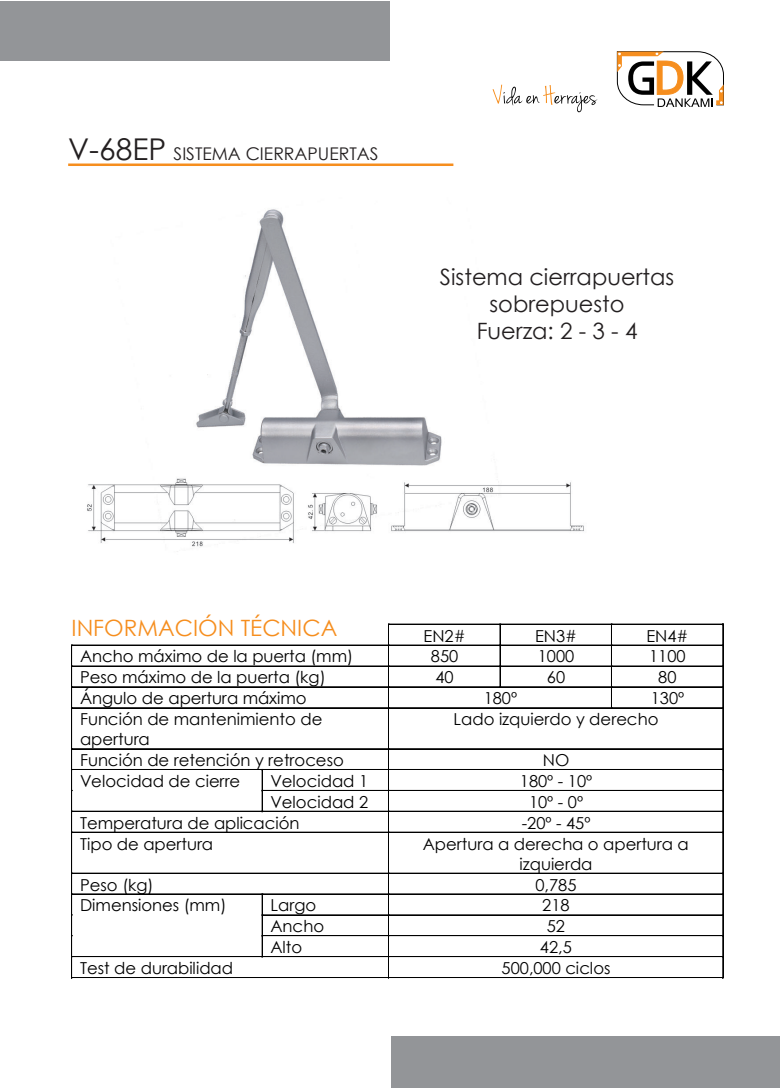
<style>
.page{position:relative;width:780px;height:1088px;background:#fff}
.page>*{position:absolute;margin:0;border:0;box-sizing:border-box;transform-origin:0 0}
.t1{font:22.5px/27px "Century Gothic";color:#231f20;text-align:center}
.t2{font:22.5px "Century Gothic";color:#f68e1e}
.t3{font:17.5px "Century Gothic";color:#231f20}
.t4{font:16.5px/20px "Century Gothic";color:#000}
.s1{font-size:30px}
</style>
<div class="page">
<img style="left:71px;top:51px;width:547px;height:874px">
<svg style="left:492px;top:85px;width:105px;height:27px"></svg>
<svg style="left:617px;top:51px;width:106px;height:56px"></svg>
<hr style="left:68px;top:163px;width:385px;height:3px;background:#f68e1e">
<div style="left:0;top:1px;width:390px;height:60px;background:#939598"></div>
<div style="left:390px;top:1036px;width:390px;height:52px;background:#939598"></div>
<hr style="left:389px;top:624px;width:111px;height:1px;background:#000">
<hr style="left:500px;top:624px;width:111px;height:1px;background:#000">
<hr style="left:612px;top:624px;width:110px;height:1px;background:#000">
<hr style="left:72px;top:645px;width:316px;height:1px;background:#000">
<hr style="left:389px;top:645px;width:111px;height:1px;background:#000">
<hr style="left:500px;top:645px;width:111px;height:1px;background:#000">
<hr style="left:612px;top:645px;width:110px;height:1px;background:#000">
<hr style="left:72px;top:666px;width:316px;height:1px;background:#000">
<hr style="left:389px;top:666px;width:111px;height:1px;background:#000">
<hr style="left:500px;top:666px;width:111px;height:1px;background:#000">
<hr style="left:612px;top:666px;width:110px;height:1px;background:#000">
<hr style="left:72px;top:687px;width:316px;height:1px;background:#000">
<hr style="left:72px;top:686px;width:316px;height:1px;background:#000">
<hr style="left:389px;top:687px;width:111px;height:1px;background:#000">
<hr style="left:389px;top:686px;width:111px;height:1px;background:#000">
<svg style="left:499px;top:625px;width:2px;height:62px"></svg>
<hr style="left:500px;top:687px;width:111px;height:1px;background:#000">
<hr style="left:500px;top:686px;width:111px;height:1px;background:#000">
<hr style="left:612px;top:687px;width:110px;height:1px;background:#000">
<hr style="left:612px;top:686px;width:110px;height:1px;background:#000">
<svg style="left:71px;top:645px;width:2px;height:63px"></svg>
<hr style="left:72px;top:708px;width:316px;height:1px;background:#000">
<hr style="left:72px;top:707px;width:316px;height:1px;background:#000">
<svg style="left:388px;top:624px;width:1px;height:84px"></svg>
<hr style="left:389px;top:708px;width:222px;height:1px;background:#000">
<hr style="left:389px;top:707px;width:222px;height:1px;background:#000">
<svg style="left:611px;top:624px;width:1px;height:85px"></svg>
<hr style="left:612px;top:708px;width:110px;height:1px;background:#000">
<hr style="left:612px;top:707px;width:110px;height:1px;background:#000">
<svg style="left:722px;top:624px;width:1px;height:84px"></svg>
<hr style="left:72px;top:708px;width:1px;height:41px;background:#000">
<hr style="left:71px;top:708px;width:1px;height:41px;background:#000">
<hr style="left:388px;top:708px;width:1px;height:41px;background:#000">
<hr style="left:722px;top:708px;width:1px;height:41px;background:#000">
<hr style="left:72px;top:749px;width:316px;height:1px;background:#000">
<hr style="left:72px;top:748px;width:316px;height:1px;background:#000">
<hr style="left:389px;top:749px;width:333px;height:1px;background:#000">
<hr style="left:389px;top:748px;width:333px;height:1px;background:#000">
<hr style="left:72px;top:769px;width:190px;height:1px;background:#000">
<hr style="left:263px;top:769px;width:125px;height:1px;background:#000">
<hr style="left:389px;top:769px;width:333px;height:1px;background:#000">
<hr style="left:263px;top:790px;width:125px;height:1px;background:#000">
<hr style="left:389px;top:790px;width:333px;height:1px;background:#000">
<hr style="left:72px;top:811px;width:190px;height:1px;background:#000">
<svg style="left:262px;top:769px;width:1px;height:43px"></svg>
<hr style="left:263px;top:811px;width:125px;height:1px;background:#000">
<hr style="left:389px;top:811px;width:333px;height:1px;background:#000">
<svg style="left:71px;top:748px;width:2px;height:85px"></svg>
<hr style="left:72px;top:832px;width:316px;height:1px;background:#000">
<svg style="left:388px;top:749px;width:1px;height:84px"></svg>
<hr style="left:389px;top:832px;width:333px;height:1px;background:#000">
<svg style="left:722px;top:749px;width:1px;height:84px"></svg>
<hr style="left:72px;top:833px;width:1px;height:40px;background:#000">
<hr style="left:71px;top:833px;width:1px;height:40px;background:#000">
<hr style="left:388px;top:833px;width:1px;height:40px;background:#000">
<hr style="left:722px;top:833px;width:1px;height:40px;background:#000">
<hr style="left:72px;top:873px;width:316px;height:1px;background:#000">
<hr style="left:389px;top:873px;width:333px;height:1px;background:#000">
<hr style="left:72px;top:894px;width:190px;height:1px;background:#000">
<hr style="left:263px;top:894px;width:125px;height:1px;background:#000">
<hr style="left:389px;top:894px;width:333px;height:1px;background:#000">
<hr style="left:263px;top:915px;width:125px;height:1px;background:#000">
<hr style="left:263px;top:914px;width:125px;height:1px;background:#000">
<hr style="left:389px;top:915px;width:333px;height:1px;background:#000">
<hr style="left:389px;top:914px;width:333px;height:1px;background:#000">
<hr style="left:263px;top:935px;width:125px;height:1px;background:#000">
<hr style="left:389px;top:935px;width:333px;height:1px;background:#000">
<hr style="left:72px;top:956px;width:190px;height:1px;background:#000">
<svg style="left:262px;top:894px;width:1px;height:63px"></svg>
<hr style="left:263px;top:956px;width:125px;height:1px;background:#000">
<hr style="left:389px;top:956px;width:333px;height:1px;background:#000">
<svg style="left:71px;top:873px;width:2px;height:105px"></svg>
<hr style="left:72px;top:977px;width:316px;height:1px;background:#000">
<svg style="left:388px;top:873px;width:1px;height:105px"></svg>
<hr style="left:389px;top:977px;width:333px;height:1px;background:#000">
<svg style="left:722px;top:873px;width:1px;height:105px"></svg>
<p class="t3" style="left:68px;top:142px;width:312px"><span class="s1">V-68EP</span> SISTEMA CIERRAPUERTAS</p>
<h1 class="t1" style="left:440px;top:263px;width:236px">Sistema cierrapuertas sobrepuesto<br>Fuerza: 2 - 3 - 4</h1>
<h1 class="t2" style="left:72px;top:612px;width:267px">INFORMACIÓN TÉCNICA</h1>
<p class="t4" style="left:423px;top:625px;width:43px">EN2#</p>
<p class="t4" style="left:535px;top:625px;width:43px">EN3#</p>
<p class="t4" style="left:646px;top:625px;width:43px">EN4#</p>
<p class="t4" style="left:80px;top:646px;width:275px">Ancho máximo de la puerta (mm)</p>
<p class="t4" style="left:431px;top:646px;width:29px">850</p>
<p class="t4" style="left:537px;top:646px;width:38px">1000</p>
<p class="t4" style="left:649px;top:646px;width:38px">1100</p>
<p class="t4" style="left:80px;top:667px;width:247px">Peso máximo de la puerta (kg)</p>
<p class="t4" style="left:435px;top:667px;width:20px">40</p>
<p class="t4" style="left:547px;top:667px;width:20px">60</p>
<p class="t4" style="left:658px;top:667px;width:20px">80</p>
<p class="t4" style="left:80px;top:688px;width:228px">Ángulo de apertura máximo</p>
<p class="t4" style="left:483px;top:688px;width:35px">180º</p>
<p class="t4" style="left:650px;top:688px;width:35px">130º</p>
<p class="t4" style="left:80px;top:709px;width:244px">Función de mantenimiento de apertura</p>
<p class="t4" style="left:453px;top:709px;width:206px">Lado izquierdo y derecho</p>
<p class="t4" style="left:80px;top:750px;width:265px">Función de retención y retroceso</p>
<p class="t4" style="left:543px;top:750px;width:28px">NO</p>
<p class="t4" style="left:80px;top:770px;width:162px">Velocidad de cierre</p>
<p class="t4" style="left:270px;top:770px;width:99px">Velocidad 1</p>
<p class="t4" style="left:520px;top:770px;width:74px">180º - 10º</p>
<p class="t4" style="left:270px;top:791px;width:99px">Velocidad 2</p>
<p class="t4" style="left:529px;top:791px;width:56px">10º - 0º</p>
<p class="t4" style="left:80px;top:812px;width:221px">Temperatura de aplicación</p>
<p class="t4" style="left:521px;top:812px;width:70px">-20º - 45º</p>
<p class="t4" style="left:80px;top:833px;width:135px">Tipo de apertura</p>
<p class="t4" style="left:423px;top:833px;width:267px;text-align:center">Apertura a derecha o apertura a izquierda</p>
<p class="t4" style="left:80px;top:874px;width:75px">Peso (kg)</p>
<p class="t4" style="left:535px;top:874px;width:43px">0,785</p>
<p class="t4" style="left:80px;top:895px;width:148px">Dimensiones (mm)</p>
<p class="t4" style="left:270px;top:895px;width:47px">Largo</p>
<p class="t4" style="left:542px;top:895px;width:29px">218</p>
<p class="t4" style="left:270px;top:916px;width:55px">Ancho</p>
<p class="t4" style="left:546px;top:916px;width:20px">52</p>
<p class="t4" style="left:270px;top:937px;width:33px">Alto</p>
<p class="t4" style="left:540px;top:937px;width:33px">42,5</p>
<p class="t4" style="left:80px;top:958px;width:154px">Test de durabilidad</p>
<p class="t4" style="left:501px;top:958px;width:110px">500,000 ciclos</p>
</div>
